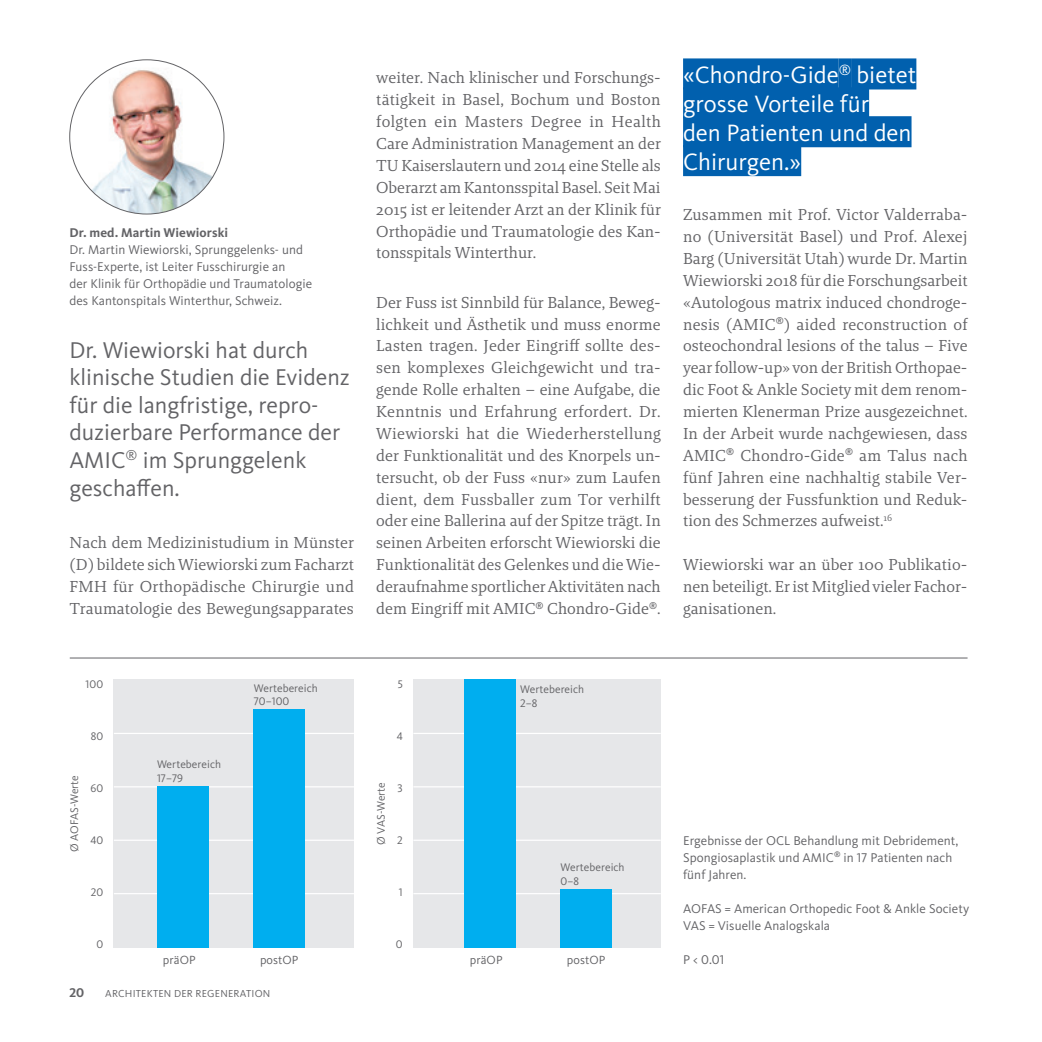
<style>
.page{position:relative;width:1042px;height:1042px;background:#fff}
.page>*{position:absolute;margin:0;border:0;box-sizing:border-box;transform-origin:0 0}
.t1{font:24.5px/28.9px "Kievit Pro";color:#fff}
.t2{font:23.62px/27.7px "Kievit Pro";color:#636366}
.t3{font:16.1px/21.9px "Brando";color:#636366;text-align:justify}
.t4{font:13.12px/17.2px "Kievit Pro";letter-spacing:.005em;color:#636366}
.t5{font:700 13.12px "Kievit Pro";letter-spacing:.005em;color:#636366}
.t6{font:12.25px "Kievit Pro";letter-spacing:.005em;color:#636366}
.t7{font:11.38px/13.7px "Kievit Pro";letter-spacing:.005em;color:#636366}
.t8{font:10.5px "Kievit Pro";letter-spacing:.02em;color:#636366}
</style>
<div class="page">
<hr style="left:70px;top:658px;width:897px;height:1px;background:#636366">
<img style="left:70px;top:60px;width:154px;height:154px;border-radius:77px">
<div style="left:683px;top:58px;width:156px;height:31px;background:#0160ae"></div>
<div style="left:839px;top:58px;width:12px;height:31px;background:#0160ae"></div>
<div style="left:851px;top:58px;width:65px;height:31px;background:#0160ae"></div>
<div style="left:683px;top:87px;width:186px;height:31px;background:#0160ae"></div>
<div style="left:683px;top:116px;width:228px;height:31px;background:#0160ae"></div>
<div style="left:683px;top:145px;width:118px;height:31px;background:#0160ae"></div>
<div style="left:114px;top:679px;width:240px;height:268px;background:#e6e7e9"></div>
<hr style="left:114px;top:893px;width:240px;height:1px;background:#fff">
<hr style="left:114px;top:839px;width:240px;height:2px;background:#fff">
<hr style="left:114px;top:786px;width:240px;height:1px;background:#fff">
<hr style="left:114px;top:733px;width:240px;height:1px;background:#fff">
<div style="left:157px;top:786px;width:52px;height:161px;background:#00aeef"></div>
<div style="left:253px;top:709px;width:52px;height:238px;background:#00aeef"></div>
<div style="left:413px;top:679px;width:248px;height:268px;background:#e6e7e9"></div>
<hr style="left:413px;top:893px;width:248px;height:1px;background:#fff">
<hr style="left:413px;top:839px;width:248px;height:2px;background:#fff">
<hr style="left:413px;top:786px;width:248px;height:1px;background:#fff">
<hr style="left:413px;top:733px;width:248px;height:1px;background:#fff">
<div style="left:464px;top:679px;width:52px;height:268px;background:#00aeef"></div>
<div style="left:560px;top:889px;width:52px;height:58px;background:#00aeef"></div>
<p class="t5" style="left:69px;top:224px;width:160px">Dr. med. Martin Wiewiorski</p>
<p class="t4" style="left:69px;top:241px;width:244px">Dr. Martin Wiewiorski, Sprunggelenks- und Fuss-Experte, ist Leiter Fusschirurgie an<br>der Klinik für Orthopädie und Traumatologie des Kantonspitals Winterthur, Schweiz.</p>
<h2 class="t2" style="left:69px;top:336px;width:282px">Dr. Wiewiorski hat durch klinische Studien die Evidenz für die langfristige, repro&shy;duzierbare Performance der<br>AMIC<sup>®</sup> im Sprunggelenk geschaffen.</h2>
<p class="t3" style="left:69px;top:532px;width:286px">Nach dem Medizinistudium in Münster (D) bildete sich Wiewiorski zum Facharzt FMH für Orthopädische Chirurgie und Traumatologie des Bewegungsapparates</p>
<p class="t3" style="left:376px;top:67px;width:286px">weiter. Nach klinischer und Forschungs&shy;tätigkeit in Basel, Bochum und Boston folgten ein Masters Degree in Health Care Administration Management an der TU Kaiserslautern und 2014 eine Stelle als Oberarzt am Kantonsspital Basel. Seit Mai 2015 ist er leitender Arzt an der Klinik für Orthopädie und Traumatologie des Kan&shy;tonsspitals Winterthur.</p>
<p class="t3" style="left:376px;top:291px;width:286px">Der Fuss ist Sinnbild für Balance, Beweg&shy;lichkeit und Ästhetik und muss enorme Lasten tragen. Jeder Eingriff sollte des&shy;sen komplexes Gleichgewicht und tra&shy;gende Rolle erhalten – eine Aufgabe, die Kenntnis und Erfahrung erfordert. Dr.<br>Wiewiorski hat die Wiederherstellung der Funktionalität und des Knorpels un&shy;tersucht, ob der Fuss «nur» zum Laufen dient, dem Fussballer zum Tor verhilft oder eine Ballerina auf der Spitze trägt. In seinen Arbeiten erforscht Wiewiorski die Funktionalität des Gelenkes und die Wie&shy;deraufnahme sportlicher Aktivitäten nach dem Eingriff mit AMIC<sup>®</sup> Chondro-Gide<sup>®</sup>.</p>
<h1 class="t1" style="left:683px;top:60px;width:235px">«Chondro-Gide<sup>®</sup> bietet grosse Vorteile für<br>den Patienten und den<br>Chirurgen.»</h1>
<p class="t3" style="left:683px;top:203px;width:286px">Zusammen mit Prof. Victor Valderraba&shy;no (Universität Basel) und Prof. Alexej Barg (Universität Utah) wurde Dr. Martin Wiewiorski 2018 für die Forschungsarbeit «Autologous matrix induced chondroge&shy;nesis (AMIC<sup>®</sup>) aided reconstruction of osteochondral lesions of the talus – Five year follow-up» von der British Orthopae&shy;dic Foot &amp; Ankle Society mit dem renom&shy;mierten Klenerman Prize ausgezeichnet.<br>In der Arbeit wurde nachgewiesen, dass AMIC<sup>®</sup> Chondro-Gide<sup>®</sup> am Talus nach fünf Jahren eine nachhaltig stabile Ver&shy;besserung der Fussfunktion und Reduk&shy;tion des Schmerzes aufweist.<sup>16</sup></p>
<p class="t3" style="left:683px;top:553px;width:286px">Wiewiorski war an über 100 Publikatio&shy;nen beteiligt. Er ist Mitglied vieler Fachor&shy;ganisationen.</p>
<p class="t7" style="left:86px;top:677px;width:19px">100</p>
<p class="t7" style="left:254px;top:681px;width:66px">Wertebereich<br>70–100</p>
<p class="t7" style="left:398px;top:677px;width:7px">5</p>
<p class="t7" style="left:520px;top:682px;width:66px">Wertebereich<br>2–8</p>
<p class="t7" style="left:91px;top:729px;width:14px">80</p>
<p class="t7" style="left:397px;top:729px;width:7px">4</p>
<p class="t7" style="left:67px;top:852px;width:78px;rotate:-90deg">Ø AOFAS-Werte</p>
<p class="t7" style="left:90px;top:781px;width:14px">60</p>
<p class="t7" style="left:90px;top:833px;width:14px">40</p>
<p class="t7" style="left:91px;top:885px;width:14px">20</p>
<p class="t7" style="left:96px;top:937px;width:8px">0</p>
<p class="t7" style="left:157px;top:757px;width:66px">Wertebereich<br>17–79</p>
<p class="t6" style="left:163px;top:952px;width:34px">präOP</p>
<p class="t6" style="left:260px;top:952px;width:40px">postOP</p>
<p class="t7" style="left:374px;top:845px;width:64px;rotate:-90deg">Ø VAS-Werte</p>
<p class="t7" style="left:397px;top:781px;width:7px">3</p>
<p class="t7" style="left:397px;top:833px;width:7px">2</p>
<p class="t7" style="left:399px;top:885px;width:5px">1</p>
<p class="t7" style="left:396px;top:937px;width:8px">0</p>
<p class="t7" style="left:560px;top:860px;width:66px">Wertebereich<br>0–8</p>
<p class="t6" style="left:470px;top:952px;width:34px">präOP</p>
<p class="t6" style="left:567px;top:952px;width:40px">postOP</p>
<p class="t4" style="left:683px;top:831px;width:277px">Ergebnisse der OCL Behandlung mit Debridement,<br>Spongiosaplastik und AMIC<sup>®</sup> in 17 Patienten nach fünf Jahren.</p>
<p class="t4" style="left:683px;top:900px;width:288px">AOFAS = American Orthopedic Foot &amp; Ankle Society<br>VAS = Visuelle Analogskala</p>
<p class="t4" style="left:683px;top:951px;width:43px">P &lt; 0.01</p>
<p class="t5" style="left:69px;top:984px;width:16px">20</p>
<p class="t8" style="left:105px;top:987px;width:167px">ARCHITEKTEN DER REGENERATION</p>
</div>
